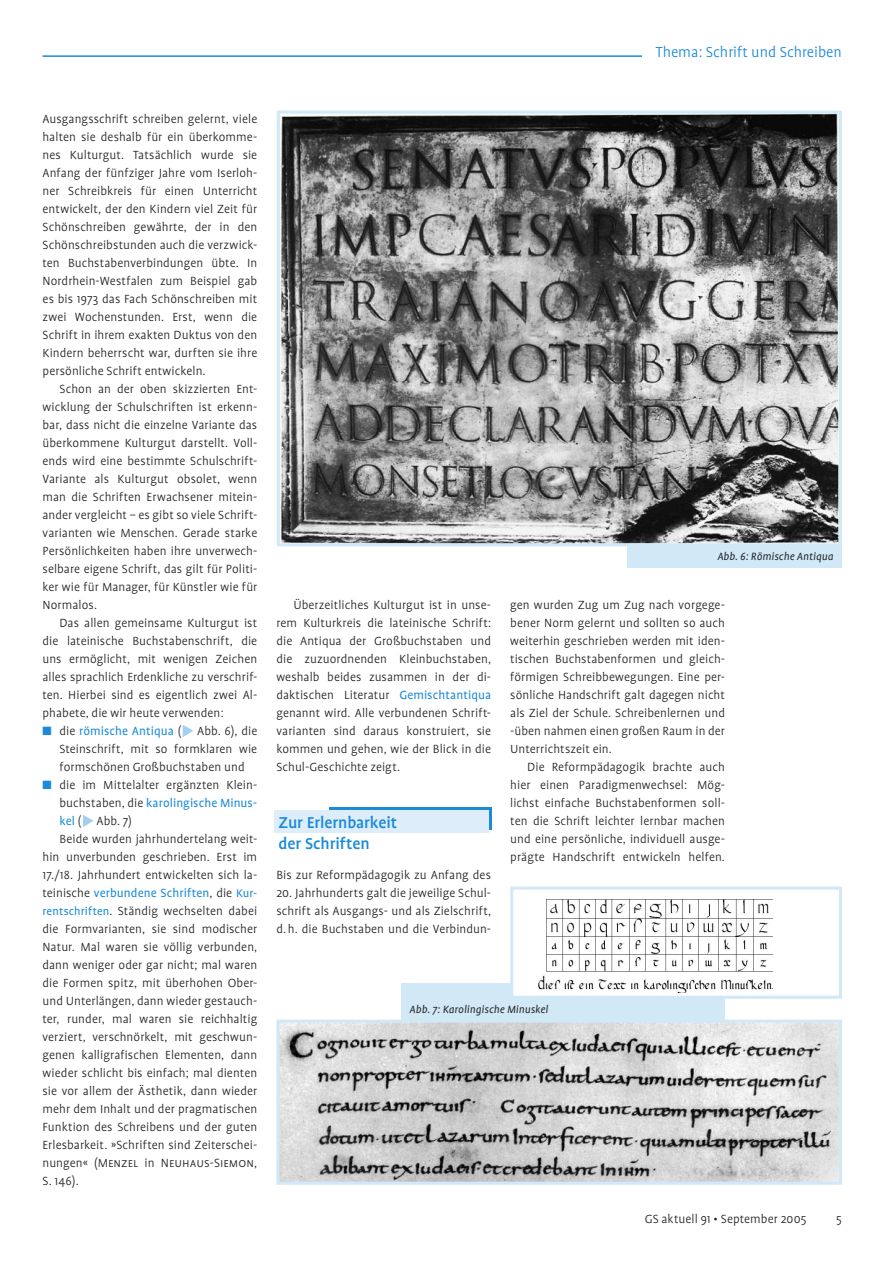
<style>
.page{position:relative;width:893px;height:1263px;background:#fff}
.page>*{position:absolute;margin:0;border:0;box-sizing:border-box;transform-origin:0 0}
.z_Praxis_12_14{font:500 18px/21px "Profile";letter-spacing:-.005em;color:#1a8ad9}
.Kopfzeile{font:300 16.5px "Profile";color:#1a8ad9}
.Fließtext_9_12{font:300 13.5px/18px "Profile";letter-spacing:.005em;color:#232425;text-align:justify}
.Fließtext_9_12_ohne_Einzug{font:300 13.5px/18px "Profile";letter-spacing:.005em;color:#232425;text-align:justify}
.fließtext_Einzug{font:300 13.5px/18px "Profile";letter-spacing:.005em;color:#232425;text-align:justify}
.Bildlegende_schwarz{font:italic 12px "Profile";letter-spacing:.01em;color:#232425}
.s1{color:#1a8ad9}
.s2{font-weight:400;color:#1a8ad9}
.s3{font-weight:400;font-size:12.75px;color:#1a8ad9}
.s4{font-family:"Profile SC"}
</style>
<div class="page">
<hr style="left:43px;top:55px;width:769px;height:2px;background:#1a8ad9">
<div style="left:329px;top:807px;width:163px;height:22px;background:#1a8ad9"></div>
<div style="left:274px;top:810px;width:215px;height:23px;background:#ddedf9"></div>
<div style="left:642px;top:44px;width:200px;height:28px;background:#fff"></div>
<svg style="left:182px;top:725px;width:12px;height:12px"></svg>
<svg style="left:83px;top:815px;width:11px;height:12px"></svg>
<img style="left:281px;top:115px;width:557px;height:427px">
<div style="left:277px;top:111px;width:565px;height:435px;border:3px solid #d1e8f7"></div>
<div style="left:627px;top:546px;width:215px;height:22px;background:#d1e8f7"></div>
<div style="left:401px;top:984px;width:324px;height:43px;background:#d1e8f7"></div>
<img style="left:280px;top:1024px;width:558px;height:157px">
<div style="left:276px;top:1020px;width:566px;height:165px;border:3px solid #d1e8f7"></div>
<div style="left:512px;top:888px;width:328px;height:109px;background:#fff"></div>
<div style="left:510px;top:886px;width:332px;height:113px;border:3px solid #d1e8f7"></div>
<img style="left:539px;top:899px;width:234px;height:94px">
<p class="Kopfzeile" style="left:656px;top:43px;width:188px">Thema: Schrift und Schreiben</p>
<p class="Fließtext_9_12" style="left:43px;top:110px;width:216px">Ausgangsschrift schreiben gelernt, viele halten sie deshalb für ein überkomme&shy;nes Kulturgut. Tatsächlich wurde sie Anfang der fünfziger Jahre vom Iserloh&shy;ner Schreibkreis für einen Unterricht entwickelt, der den Kindern viel Zeit für Schönschreiben gewährte, der in den Schönschreibstunden auch die verzwick&shy;ten Buchstabenverbindungen übte. In Nordrhein-Westfalen zum Beispiel gab es bis 1973 das Fach Schönschreiben mit zwei Wochenstunden. Erst, wenn die Schrift in ihrem exakten Duktus von den Kindern beherrscht war, durften sie ihre persönliche Schrift entwickeln.</p>
<p class="Fließtext_9_12" style="left:43px;top:380px;width:216px;text-indent:17px">Schon an der oben skizzierten Ent&shy;wicklung der Schulschriften ist erkenn&shy;bar, dass nicht die einzelne Variante das überkommene Kulturgut darstellt. Voll&shy;ends wird eine bestimmte Schulschrift-Variante als Kulturgut obsolet, wenn man die Schriften Erwachsener mitein&shy;ander vergleicht – es gibt so viele Schrift&shy;varianten wie Menschen. Gerade starke Persönlichkeiten haben ihre unverwech&shy;selbare eigene Schrift, das gilt für Politi&shy;ker wie für Manager, für Künstler wie für Normalos.</p>
<p class="Fließtext_9_12" style="left:43px;top:614px;width:216px;text-indent:17px">Das allen gemeinsame Kulturgut ist die lateinische Buchstabenschrift, die uns ermöglicht, mit wenigen Zeichen alles sprachlich Erdenkliche zu verschrif&shy;ten. Hierbei sind es eigentlich zwei Al&shy;phabete, die wir heute verwenden:</p>
<p class="fließtext_Einzug" style="left:60px;top:722px;width:199px;text-indent:-17px"><span class="s1">■</span> die <span class="s2">römische Antiqua</span> ( Abb. 6), die Steinschrift, mit so formklaren wie formschönen Großbuchstaben und</p>
<p class="fließtext_Einzug" style="left:60px;top:776px;width:199px;text-indent:-17px"><span class="s1">■</span> die im Mittelalter ergänzten Klein&shy;buchstaben, die <span class="s2">karolingische Minus&shy;kel</span> ( Abb. 7)</p>
<p class="Fließtext_9_12" style="left:43px;top:830px;width:216px;text-indent:17px">Beide wurden jahrhundertelang weit&shy;hin unverbunden geschrieben. Erst im 17./18. Jahrhundert entwickelten sich la&shy;teinische <span class="s2">verbundene Schriften</span>, die <span class="s3">Kur&shy;rentschriften</span>. Ständig wechselten dabei die Formvarianten, sie sind modischer Natur. Mal waren sie völlig verbunden, dann weniger oder gar nicht; mal waren die Formen spitz, mit überhohen Ober&shy;und Unterlängen, dann wieder gestauch&shy;ter, runder, mal waren sie reichhaltig verziert, verschnörkelt, mit geschwun&shy;genen kalligrafischen Elementen, dann wieder schlicht bis einfach; mal dienten sie vor allem der Ästhetik, dann wieder mehr dem Inhalt und der pragmatischen Funktion des Schreibens und der guten Erlesbarkeit. »Schriften sind Zeiterschei&shy;nungen« (<span class="s4">Menzel</span> in <span class="s4">Neuhaus-Siemon, </span>S. 146).</p>
<p class="Fließtext_9_12" style="left:276px;top:596px;width:216px;text-indent:17px">Überzeitliches Kulturgut ist in unse&shy;rem Kulturkreis die lateinische Schrift: die Antiqua der Großbuchstaben und die zuzuordnenden Kleinbuchstaben, weshalb beides zusammen in der di&shy;daktischen Literatur <span class="s2">Gemischtantiqua </span>genannt wird. Alle verbundenen Schrift&shy;varianten sind daraus konstruiert, sie kommen und gehen, wie der Blick in die Schul-Geschichte zeigt.</p>
<p class="z_Praxis_12_14" style="left:279px;top:812px;width:120px">Zur Erlernbarkeit der Schriften</p>
<p class="Fließtext_9_12_ohne_Einzug" style="left:276px;top:866px;width:216px">Bis zur Reformpädagogik zu Anfang des</p>
<p class="Fließtext_9_12_ohne_Einzug" style="left:276px;top:884px;width:216px">20. Jahrhunderts galt die jeweilige Schul&shy;schrift als Ausgangs- und als Zielschrift, d. h. die Buchstaben und die Verbindun-</p>
<p class="Bildlegende_schwarz" style="left:717px;top:550px;width:118px">Abb. 6: Römische Antiqua</p>
<p class="Fließtext_9_12_ohne_Einzug" style="left:510px;top:596px;width:216px">gen wurden Zug um Zug nach vorgege&shy;bener Norm gelernt und sollten so auch weiterhin geschrieben werden mit iden&shy;tischen Buchstabenformen und gleich&shy;förmigen Schreibbewegungen. Eine per&shy;sönliche Handschrift galt dagegen nicht als Ziel der Schule. Schreibenlernen und -üben nahmen einen großen Raum in der Unterrichtszeit ein.</p>
<p class="Fließtext_9_12" style="left:510px;top:758px;width:216px;text-indent:17px">Die Reformpädagogik brachte auch hier einen Paradigmenwechsel: Mög&shy;lichst einfache Buchstabenformen soll&shy;ten die Schrift leichter lernbar machen und eine persönliche, individuell ausge&shy;prägte Handschrift entwickeln helfen.</p>
<p class="Bildlegende_schwarz" style="left:410px;top:1003px;width:140px">Abb. 7: Karolingische Minuskel</p>
<p class="Fließtext_9_12" style="left:645px;top:1210px;width:163px">GS aktuell 91 • September 2005</p>
<p class="Fließtext_9_12" style="left:836px;top:1210px;width:7px">5</p>
</div>
